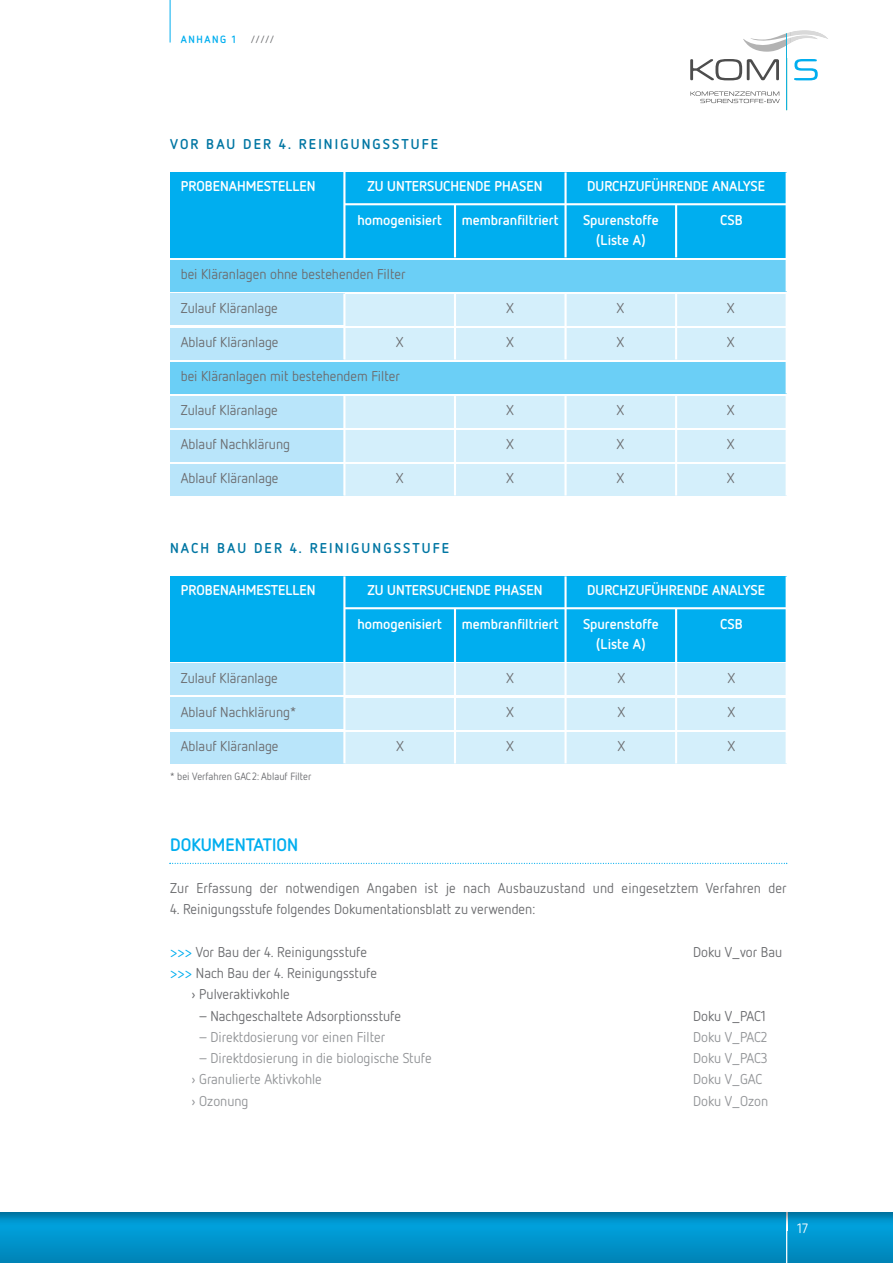
<style>
.page{position:relative;width:893px;height:1263px;background:#fff}
.page>*{position:absolute;margin:0;border:0;box-sizing:border-box;transform-origin:0 0}
.t1{font:700 18px "Netto OT";color:#00aeef}
.t2{font:14.25px/21.3px "Netto OT";color:#6c6d70}
.t3{font:700 14.25px "Netto OT";color:#fff}
.t4{font:14.25px "Netto OT";color:#939598}
.t5{font:700 14.25px "Netto OT";letter-spacing:.15em;color:#0076a3}
.t6{font:13.5px "Netto OT";color:#fff}
.t7{font:10.5px "Netto OT";color:#6c6d70}
.t8{font:700 10.5px "Netto OT";letter-spacing:.15em;color:#00aeef}
.s1{color:#00aeef}
</style>
<div class="page">
<div style="left:170px;top:293px;width:174px;height:32px;background:#b9e5fa"></div>
<div style="left:170px;top:328px;width:174px;height:31px;background:#b9e5fa"></div>
<div style="left:170px;top:396px;width:174px;height:31px;background:#b9e5fa"></div>
<div style="left:170px;top:430px;width:174px;height:32px;background:#b9e5fa"></div>
<div style="left:170px;top:464px;width:174px;height:32px;background:#b9e5fa"></div>
<div style="left:344px;top:663px;width:443px;height:32px;background:#d4effb"></div>
<div style="left:170px;top:663px;width:174px;height:32px;background:#b9e5fa"></div>
<svg style="left:0;top:1231px;width:893px;height:32px;background:#008fc5"></svg>
<hr style="left:786px;top:1212px;width:1px;height:51px;background:#fff">
<img style="left:0;top:1212px;width:893px;height:19px">
<svg style="left:786px;top:1212px;width:1px;height:19px"></svg>
<svg style="left:169px;top:863px;width:618px;height:1px"></svg>
<div style="left:344px;top:697px;width:443px;height:32px;background:#d4effb"></div>
<div style="left:170px;top:732px;width:617px;height:31px;background:#d4effb"></div>
<div style="left:170px;top:731px;width:174px;height:32px;background:#b9e5fa"></div>
<div style="left:170px;top:697px;width:174px;height:32px;background:#b9e5fa"></div>
<div style="left:170px;top:576px;width:617px;height:85px;background:#00aeef"></div>
<div style="left:170px;top:260px;width:617px;height:31px;background:#6bcff6"></div>
<div style="left:344px;top:294px;width:443px;height:31px;background:#d4effb"></div>
<div style="left:344px;top:328px;width:443px;height:31px;background:#d4effb"></div>
<div style="left:170px;top:362px;width:617px;height:31px;background:#6bcff6"></div>
<div style="left:344px;top:396px;width:443px;height:31px;background:#d4effb"></div>
<div style="left:344px;top:430px;width:443px;height:31px;background:#d4effb"></div>
<div style="left:344px;top:464px;width:443px;height:32px;background:#d4effb"></div>
<div style="left:170px;top:172px;width:617px;height:85px;background:#00aeef"></div>
<hr style="left:564px;top:172px;width:3px;height:85px;background:#fff">
<hr style="left:786px;top:172px;width:2px;height:119px;background:#fff">
<hr style="left:343px;top:169px;width:2px;height:89px;background:#fff">
<hr style="left:454px;top:204px;width:2px;height:53px;background:#fff">
<hr style="left:675px;top:204px;width:2px;height:53px;background:#fff">
<hr style="left:344px;top:203px;width:549px;height:2px;background:#fff">
<hr style="left:343px;top:294px;width:2px;height:65px;background:#fff">
<hr style="left:343px;top:396px;width:2px;height:100px;background:#fff">
<hr style="left:454px;top:294px;width:2px;height:65px;background:#fff">
<hr style="left:564px;top:294px;width:3px;height:65px;background:#fff">
<hr style="left:675px;top:294px;width:2px;height:65px;background:#fff">
<hr style="left:786px;top:294px;width:2px;height:99px;background:#fff">
<hr style="left:454px;top:396px;width:2px;height:99px;background:#fff">
<hr style="left:675px;top:396px;width:2px;height:100px;background:#fff">
<hr style="left:564px;top:396px;width:3px;height:100px;background:#fff">
<hr style="left:786px;top:396px;width:2px;height:100px;background:#fff">
<hr style="left:343px;top:576px;width:2px;height:187px;background:#fff">
<hr style="left:344px;top:607px;width:461px;height:2px;background:#fff">
<hr style="left:564px;top:576px;width:3px;height:187px;background:#fff">
<hr style="left:675px;top:608px;width:2px;height:155px;background:#fff">
<hr style="left:786px;top:576px;width:2px;height:187px;background:#fff">
<svg style="left:690px;top:59px;width:89px;height:21px"></svg>
<svg style="left:794px;top:59px;width:24px;height:21px"></svg>
<svg style="left:690px;top:91px;width:90px;height:12px"></svg>
<hr style="left:786px;top:33px;width:1px;height:77px;background:#00aeef">
<svg style="left:743px;top:30px;width:85px;height:22px"></svg>
<hr style="left:787px;top:45px;width:4px;height:13px;background:#fff">
<div style="left:791px;top:45px;width:52px;height:13px;background:#fff"></div>
<hr style="left:170px;top:0;width:1px;height:43px;background:#00aeef">
<hr style="left:454px;top:608px;width:2px;height:155px;background:#fff">
<p class="t8" style="left:181px;top:32px;width:57px">ANHANG 1</p>
<p class="t7" style="left:250px;top:32px;width:26px">/////</p>
<p class="t5" style="left:170px;top:135px;width:270px">VOR BAU DER 4. REINIGUNGSSTUFE</p>
<p class="t3" style="left:181px;top:177px;width:136px">PROBENAHMESTELLEN</p>
<p class="t3" style="left:367px;top:177px;width:177px">ZU UNTERSUCHENDE PHASEN</p>
<p class="t3" style="left:587px;top:177px;width:179px">DURCHZUFÜHRENDE ANALYSE</p>
<p class="t3" style="left:357px;top:211px;width:86px">homogenisiert</p>
<p class="t3" style="left:462px;top:211px;width:98px">membranfiltriert</p>
<p class="t3" style="left:583px;top:211px;width:77px">Spurenstoffe</p>
<p class="t3" style="left:720px;top:211px;width:24px">CSB</p>
<p class="t3" style="left:596px;top:231px;width:51px">(Liste A)</p>
<p class="t2" style="left:181px;top:263px;width:226px">bei Kläranlagen ohne bestehenden Filter</p>
<p class="t2" style="left:181px;top:297px;width:99px">Zulauf Kläranlage</p>
<p class="t2" style="left:507px;top:297px;width:9px">X</p>
<p class="t2" style="left:617px;top:297px;width:9px">X</p>
<p class="t2" style="left:727px;top:297px;width:9px">X</p>
<p class="t2" style="left:181px;top:331px;width:99px">ablauf Kläranlage</p>
<p class="t2" style="left:396px;top:331px;width:9px">X</p>
<p class="t2" style="left:507px;top:331px;width:9px">X</p>
<p class="t2" style="left:617px;top:331px;width:9px">X</p>
<p class="t2" style="left:727px;top:331px;width:9px">X</p>
<p class="t2" style="left:181px;top:365px;width:221px">bei Kläranlagen mit bestehendem Filter</p>
<p class="t2" style="left:181px;top:399px;width:99px">Zulauf Kläranlage</p>
<p class="t2" style="left:507px;top:399px;width:9px">X</p>
<p class="t2" style="left:617px;top:399px;width:9px">X</p>
<p class="t2" style="left:727px;top:399px;width:9px">X</p>
<p class="t2" style="left:181px;top:433px;width:111px">ablauf nachklärung</p>
<p class="t2" style="left:507px;top:433px;width:9px">X</p>
<p class="t2" style="left:617px;top:433px;width:9px">X</p>
<p class="t2" style="left:727px;top:433px;width:9px">X</p>
<p class="t2" style="left:181px;top:467px;width:99px">ablauf Kläranlage</p>
<p class="t2" style="left:396px;top:467px;width:9px">X</p>
<p class="t2" style="left:507px;top:467px;width:9px">X</p>
<p class="t2" style="left:617px;top:467px;width:9px">X</p>
<p class="t2" style="left:727px;top:467px;width:9px">X</p>
<p class="t5" style="left:170px;top:539px;width:280px">NACH BAU DER 4. REINIGUNGSSTUFE</p>
<p class="t3" style="left:181px;top:581px;width:136px">PROBENAHMESTELLEN</p>
<p class="t3" style="left:367px;top:581px;width:177px">ZU UNTERSUCHENDE PHASEN</p>
<p class="t3" style="left:587px;top:581px;width:179px">DURCHZUFÜHRENDE ANALYSE</p>
<p class="t3" style="left:357px;top:615px;width:86px">homogenisiert</p>
<p class="t3" style="left:462px;top:615px;width:98px">membranfiltriert</p>
<p class="t3" style="left:583px;top:615px;width:77px">Spurenstoffe</p>
<p class="t3" style="left:720px;top:615px;width:24px">CSB</p>
<p class="t3" style="left:596px;top:634px;width:51px">(Liste A)</p>
<p class="t2" style="left:181px;top:666px;width:99px">Zulauf Kläranlage</p>
<p class="t2" style="left:507px;top:666px;width:9px">X</p>
<p class="t2" style="left:618px;top:666px;width:9px">X</p>
<p class="t2" style="left:728px;top:666px;width:9px">X</p>
<p class="t2" style="left:181px;top:701px;width:117px">ablauf nachklärung*</p>
<p class="t2" style="left:507px;top:701px;width:9px">X</p>
<p class="t2" style="left:618px;top:701px;width:9px">X</p>
<p class="t2" style="left:728px;top:701px;width:9px">X</p>
<p class="t2" style="left:181px;top:735px;width:99px">ablauf Kläranlage</p>
<p class="t2" style="left:396px;top:735px;width:9px">X</p>
<p class="t2" style="left:507px;top:735px;width:9px">X</p>
<p class="t2" style="left:618px;top:735px;width:9px">X</p>
<p class="t2" style="left:728px;top:735px;width:9px">X</p>
<p class="t7" style="left:170px;top:770px;width:143px">* bei Verfahren gaC2: ablauf Filter</p>
<p class="t1" style="left:170px;top:833px;width:129px">DOKUMENTATION</p>
<p class="t2" style="left:170px;top:877px;width:618px">Zur erfassung der notwendigen angaben ist je nach ausbauzustand und eingesetztem Verfahren der</p>
<p class="t2" style="left:170px;top:898px;width:367px">4. Reinigungsstufe folgendes dokumentationsblatt zu verwenden:</p>
<p class="t2" style="left:170px;top:941px;width:198px"><span class="s1">&gt;&gt;&gt;</span> Vor Bau der 4. Reinigungsstufe</p>
<p class="t2" style="left:693px;top:941px;width:91px">doku V_vor Bau</p>
<p class="t2" style="left:191px;top:962px;width:187px;text-indent:-21px"><span class="s1">&gt;&gt;&gt;</span> nach Bau der 4. Reinigungsstufe › pulveraktivkohle</p>
<p class="t2" style="left:198px;top:1005px;width:205px">– nachgeschaltete adsorptionsstufe</p>
<p class="t2" style="left:693px;top:1005px;width:74px">doku V_paC1</p>
<p class="t4" style="left:198px;top:1028px;width:189px">– direktdosierung vor einen Filter</p>
<p class="t4" style="left:693px;top:1028px;width:76px">doku V_paC2</p>
<p class="t4" style="left:198px;top:1049px;width:235px">– direktdosierung in die biologische Stufe</p>
<p class="t4" style="left:693px;top:1049px;width:76px">doku V_paC3</p>
<p class="t4" style="left:191px;top:1070px;width:132px">› granulierte aktivkohle</p>
<p class="t4" style="left:693px;top:1070px;width:71px">doku V_gaC</p>
<p class="t4" style="left:191px;top:1092px;width:59px">› Ozonung</p>
<p class="t4" style="left:693px;top:1092px;width:77px">doku V_Ozon</p>
<p class="t6" style="left:797px;top:1220px;width:12px">17</p>
</div>
